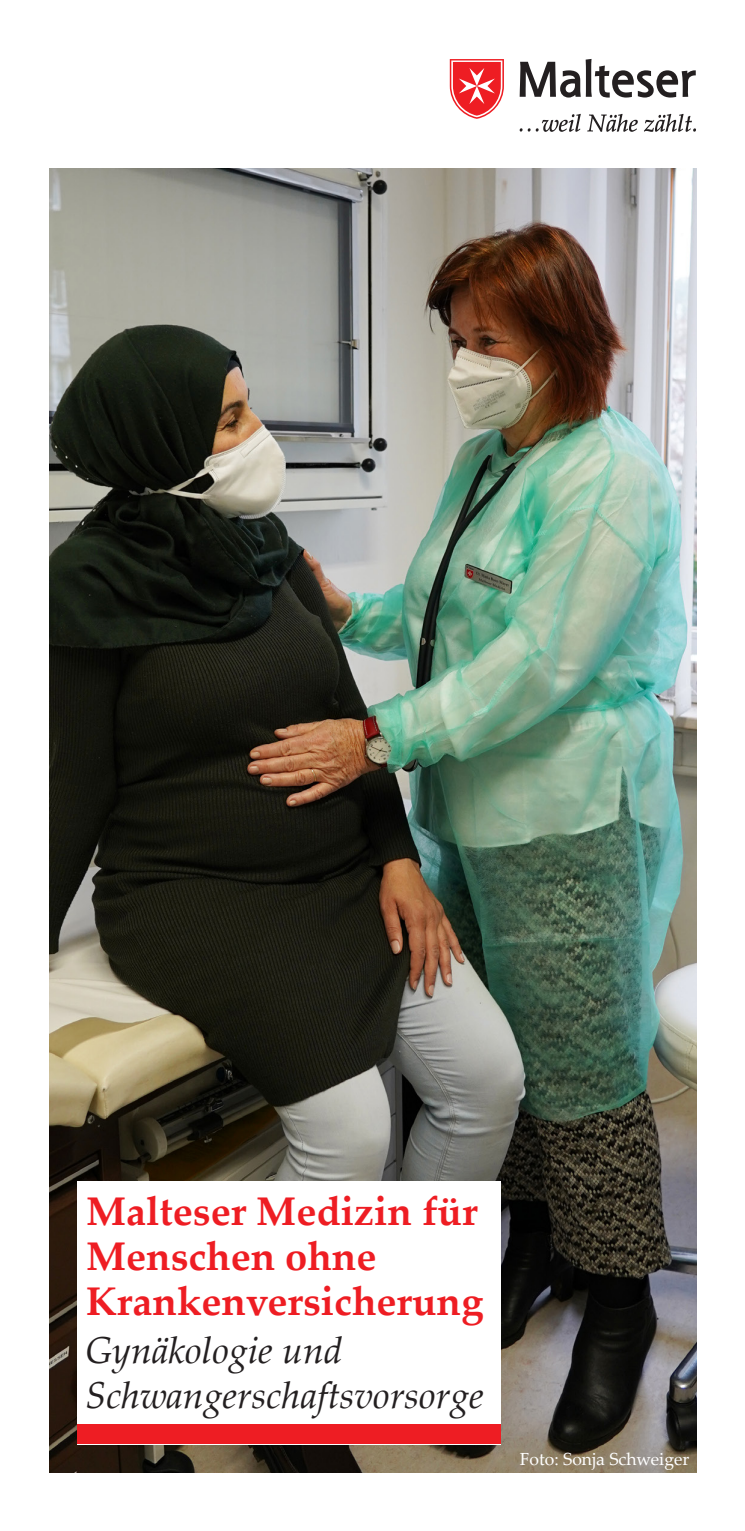
<style>
.page{position:relative;width:745px;height:1531px;background:#fff}
.page>*{position:absolute;margin:0;border:0;box-sizing:border-box;transform-origin:0 0}
.t1{font:700 40px/45px "Palatino Linotype";color:#ee1d23}
.t2{font:italic 37.5px/45px "Palatino Linotype";color:#231f20}
.t3{font:17.5px "Palatino Linotype";color:#fff}
</style>
<div class="page">
<img style="left:50px;top:169px;width:645px;height:1303px">
<svg style="left:449px;top:59px;width:54px;height:60px"></svg>
<svg style="left:519px;top:59px;width:176px;height:39px"></svg>
<svg style="left:519px;top:114px;width:61px;height:18px"></svg>
<svg style="left:587px;top:114px;width:50px;height:18px"></svg>
<svg style="left:644px;top:114px;width:51px;height:18px"></svg>
<div style="left:77px;top:1181px;width:423px;height:263px;background:#fff"></div>
<div style="left:77px;top:1424px;width:423px;height:20px;background:#ee1d23"></div>
<p class="t1" style="left:86px;top:1187px;width:398px">Malteser Medizin für<br>Menschen ohne<br>Krankenversicherung</p>
<p class="t2" style="left:85px;top:1326px;width:400px">Gynäkologie und<br>Schwangerschaftsvorsorge</p>
<p class="t3" style="left:519px;top:1446px;width:171px">Foto: Sonja Schweiger</p>
</div>
